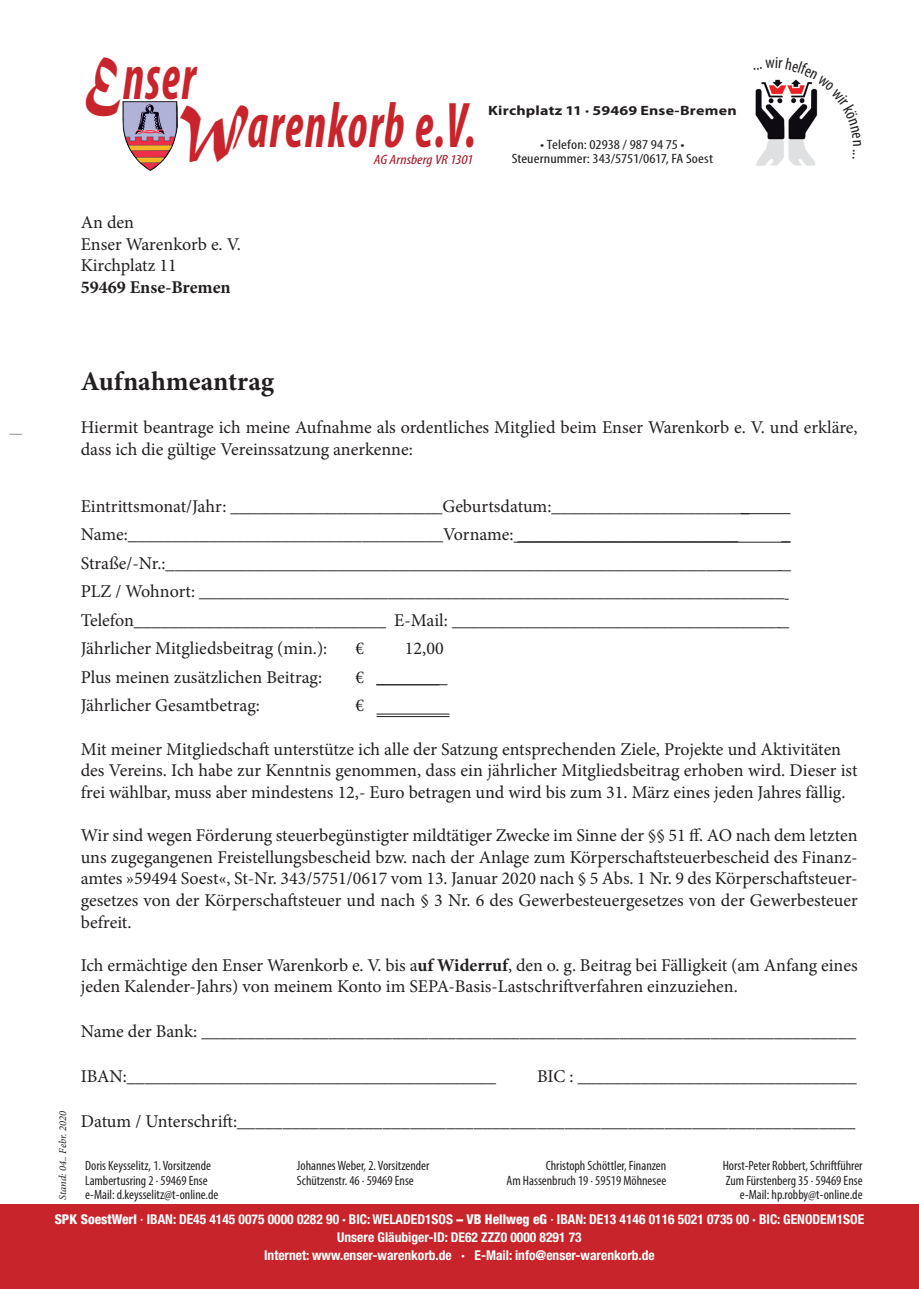
<style>
.page{position:relative;width:919px;height:1289px;background:#fff}
.page>*{position:absolute;margin:0;border:0;box-sizing:border-box;transform-origin:0 0}
.t1{font:italic 700 condensed 64.8px/48px "Myriad Pro";letter-spacing:.035em;color:#c8242b;scale:.73 1}
.t2{font:700 27px "Minion Pro";color:#231f20}
.t3{font:18px/21.6px "Minion Pro";color:#231f20}
.t4{font:700 18px "Minion Pro";color:#231f20}
.t5{font:condensed 13.5px "Myriad Pro";color:#231f20}
.t6{font:700 condensed 13.5px "Helvetica Neue";color:#fff}
.t7{font:condensed 13.5px "Myriad Pro";color:#231f20;scale:1.18 1}
.t8{font:700 13.5px "Myriad Pro";letter-spacing:.01em;color:#231f20;scale:1.18 1}
.t9{font:italic condensed 13.5px "Myriad Pro";letter-spacing:-.005em;color:#a81324;scale:1.18 1}
.t10{font:italic 10.5px "Minion Pro";letter-spacing:-.005em;color:#231f20}
.s1{font-family:"Matura MT Script Capitals";font-weight:400;font-style:normal;font-stretch:normal}
.s2{font-weight:700}
.s3{font-weight:800}
.s4{font-family:"Helvetica Neue LT";font-weight:500}
.s5{font-weight:900;font-stretch:normal}
</style>
<div class="page">
<svg style="left:9px;top:434px;width:13px;height:1px"></svg>
<img style="left:756px;top:159px;width:59px;height:6px">
<img style="left:122px;top:101px;width:56px;height:69px">
<hr style="left:740px;top:513px;width:50px;height:1px;background:#231f20">
<hr style="left:513px;top:541px;width:277px;height:1px;background:#231f20">
<hr style="left:376px;top:684px;width:71px;height:1px;background:#231f20">
<div style="left:0;top:1204px;width:918px;height:84px;background:#c8242b"></div>
<hr style="left:376px;top:713px;width:73px;height:1px;background:#231f20">
<hr style="left:376px;top:716px;width:73px;height:1px;background:#231f20">
<svg style="left:755px;top:79px;width:63px;height:80px"></svg>
<p class="t1" style="left:180px;top:52px;width:407px;text-indent:-95px"><span class="s1">E</span>nser<br><span class="s1">W</span>arenkorb e.V.</p>
<p class="t9" style="left:374px;top:151px;width:86px">AG Arnsberg VR 1301</p>
<p class="t8" style="left:488px;top:101px;width:212px">Kirchplatz 11 · 59469 Ense-Bremen</p>
<p class="t7" style="left:540px;top:137px;width:124px">• Telefon: 02938 / 987 94 75 •</p>
<p class="t7" style="left:511px;top:150px;width:172px">Steuernummer: 343/5751/0617, FA Soest</p>
<p class="t3" style="left:81px;top:211px;width:55px">An den</p>
<p class="t3" style="left:81px;top:233px;width:162px">Enser Warenkorb e. V.</p>
<p class="t3" style="left:81px;top:255px;width:97px">Kirchplatz 11</p>
<p class="t4" style="left:81px;top:274px;width:151px">59469 Ense-Bremen</p>
<p class="t2" style="left:81px;top:362px;width:195px">Aufnahmeantrag</p>
<p class="t3" style="left:81px;top:417px;width:778px">Hiermit beantrage ich meine Aufnahme als ordentliches Mitglied beim Enser Warenkorb e. V. und erkläre, dass ich die gültige Vereinssatzung anerkenne:</p>
<p class="t3" style="left:81px;top:495px;width:670px">Eintrittsmonat/Jahr: ________________________Geburtsdatum:______________________</p>
<p class="t3" style="left:81px;top:524px;width:659px">Name:___________________________________Vorname: _________________________</p>
<p class="t3" style="left:781px;top:524px;width:10px">_</p>
<p class="t3" style="left:81px;top:552px;width:711px">Straße/-Nr.:____________________________________________________________________ _</p>
<p class="t3" style="left:81px;top:581px;width:705px">PLZ / Wohnort: _________________________________________________________________</p>
<p class="t3" style="left:81px;top:609px;width:710px">Telefon____________________________ E-Mail: ____________________________________ _</p>
<p class="t3" style="left:81px;top:638px;width:248px">Jährlicher Mitgliedsbeitrag (min.):</p>
<p class="t3" style="left:355px;top:638px;width:10px">€</p>
<p class="t3" style="left:405px;top:638px;width:40px">12,00</p>
<p class="t3" style="left:81px;top:666px;width:243px">Plus meinen zusätzlichen Beitrag:</p>
<p class="t3" style="left:355px;top:666px;width:85px">€ _______</p>
<p class="t3" style="left:81px;top:695px;width:181px">Jährlicher Gesamtbetrag:</p>
<p class="t3" style="left:355px;top:695px;width:10px">€</p>
<p class="t3" style="left:81px;top:738px;width:761px">Mit meiner Mitgliedschaft unterstütze ich alle der Satzung entsprechenden Ziele, Projekte und Aktivitäten</p>
<p class="t3" style="left:81px;top:759px;width:778px">des Vereins. Ich habe zur Kenntnis genommen, dass ein jährlicher Mitgliedsbeitrag erhoben wird. Dieser ist frei wählbar, muss aber mindestens 12,- Euro betragen und wird bis zum 31. März eines jeden Jahres fällig.</p>
<p class="t3" style="left:81px;top:824px;width:778px;text-align:justify">Wir sind wegen Förderung steuerbegünstigter mildtätiger Zwecke im Sinne der §§ 51 ff. AO nach dem letzten uns zugegangenen Freistellungsbescheid bzw. nach der Anlage zum Körperschaftsteuerbescheid des Finanz&shy;amtes »59494 Soest«, St-Nr. 343/5751/0617 vom 13. Januar 2020 nach § 5 Abs. 1 Nr. 9 des Körperschaftsteuer&shy;gesetzes von der Körperschaftsteuer und nach § 3 Nr. 6 des Gewerbesteuergesetzes von der Gewerbesteuer befreit.</p>
<p class="t3" style="left:81px;top:954px;width:778px">Ich ermächtige den Enser Warenkorb e. V. bis a<span class="s2">uf Widerruf</span>, den o. g. Beitrag bei Fälligkeit (am Anfang eines jeden Kalender-Jahrs) von meinem Konto im SEPA-Basis-Lastschriftverfahren einzuziehen.</p>
<p class="t3" style="left:81px;top:1020px;width:776px">Name der Bank: ________________________________________________________________________</p>
<p class="t3" style="left:81px;top:1065px;width:417px">IBAN:_________________________________________</p>
<p class="t3" style="left:537px;top:1065px;width:321px">BIC : _______________________________</p>
<p class="t3" style="left:81px;top:1110px;width:776px">Datum / Unterschrift:____________________________________________________________________</p>
<p class="t5" style="left:85px;top:1157px;width:127px">Doris Keysselitz, 1. Vorsitzende</p>
<p class="t5" style="left:85px;top:1171px;width:124px">Lambertusring 2 · 59469 Ense</p>
<p class="t5" style="left:85px;top:1186px;width:135px">e-Mail: d.keysselitz@t-online.de</p>
<p class="t10" style="left:56px;top:1199px;width:90px;rotate:-90deg">Stand: 04.. Febr. 2020</p>
<p class="t5" style="left:722px;top:1157px;width:141px">Horst-Peter Robbert, Schriftführer</p>
<p class="t5" style="left:725px;top:1171px;width:138px">Zum Fürstenberg 35 · 59469 Ense</p>
<p class="t5" style="left:739px;top:1186px;width:124px">e-Mail: hp.robby@t-online.de</p>
<p class="t5" style="left:297px;top:1157px;width:134px">Johannes Weber, 2. Vorsitzender</p>
<p class="t5" style="left:297px;top:1171px;width:118px">Schützenstr. 46 · 59469 Ense</p>
<p class="t5" style="left:546px;top:1157px;width:122px">Christoph Schöttler, Finanzen</p>
<p class="t5" style="left:506px;top:1172px;width:161px">Am Hassenbruch 19 · 59519 Möhnesee</p>
<p class="t6" style="left:55px;top:1210px;width:811px"><span class="s3">SPK SoestWerl</span> <span class="s4">·</span> IBAN: DE45 4145 0075 0000 0282 90 · BIC: WELADED1SOS <span class="s5">–</span> <span class="s3">VB Hellweg eG</span> <span class="s4">·</span> IBAN: DE13 4146 0116 5021 0735 00 · BIC: GENODEM1SOE</p>
<p class="t6" style="left:337px;top:1228px;width:246px">Unsere Gläubiger-ID: DE62 ZZZ0 0000 8291 73</p>
<p class="t6" style="left:264px;top:1246px;width:392px">Internet: www.enser-warenkorb.de · E-Mail: info@enser-warenkorb.de</p>
</div>
